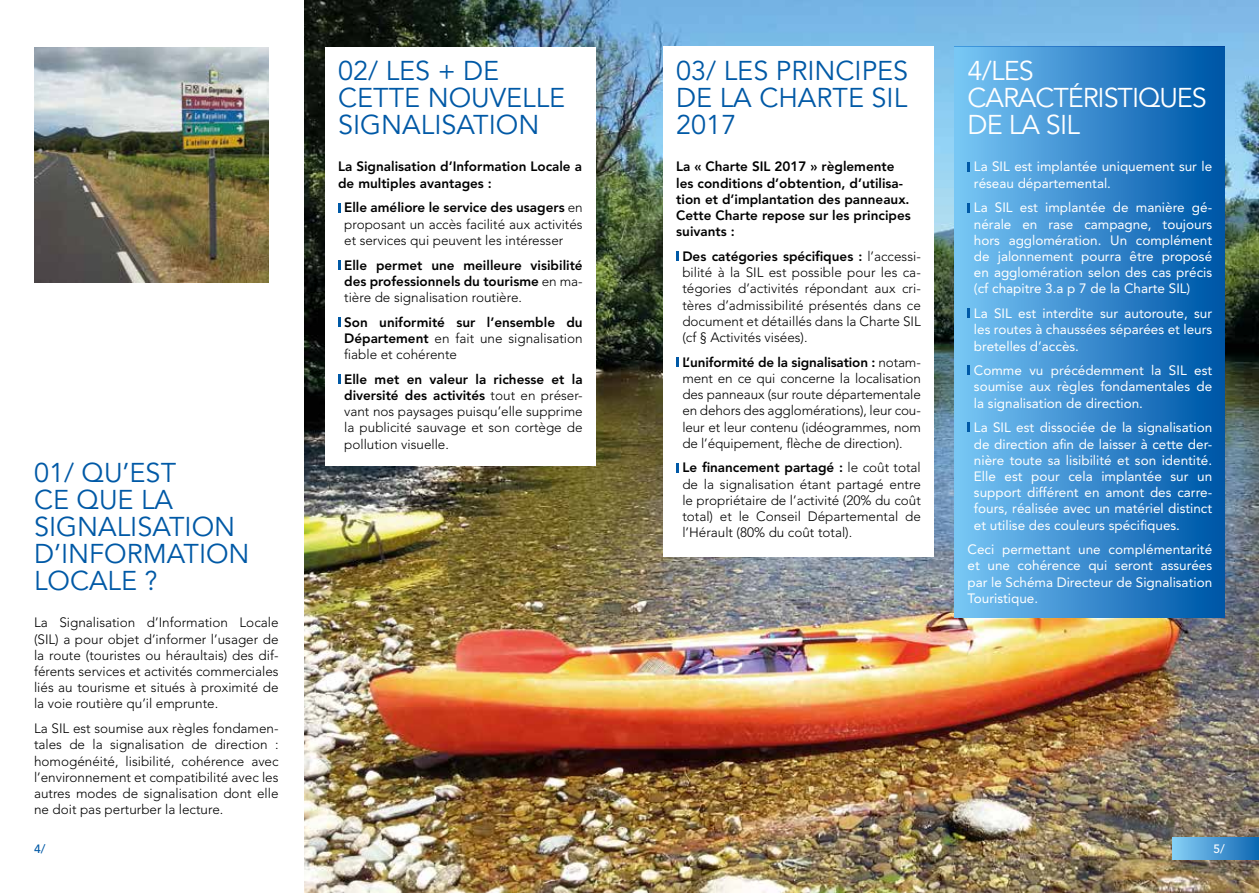
<style>
.page{position:relative;width:1259px;height:893px;background:#fff}
.page>*{position:absolute;margin:0;border:0;box-sizing:border-box;transform-origin:0 0}
.Titre{font:27px/27px "Avenir";color:#0059a6}
.Titre-2{font:27px/27px "Avenir";letter-spacing:-.04em;color:#fff}
.Texte{font:300 13.5px/16.2px "Avenir";color:#000;text-align:justify}
.Texte-2{font:13.5px/16.2px "Avenir";color:#fff;text-align:justify}
.Texte_gras{font:800 13.5px/16.2px "Avenir";color:#000}
.Texte-3{font:800 13.5px/16.2px "Avenir";color:#000;text-align:justify}
.t1{font:500 12px "Avenir";color:#0059a6}
.t2{font:500 12px "Avenir";color:#fff}
.s1{font-weight:800}
.s2{font-weight:300}
</style>
<div class="page">
<img style="left:304px;top:0;width:955px;height:893px">
<div style="left:325px;top:47px;width:270px;height:419px;background:#fff"></div>
<svg style="left:338px;top:203px;width:3px;height:9px"></svg>
<svg style="left:338px;top:260px;width:3px;height:9px"></svg>
<svg style="left:338px;top:317px;width:3px;height:10px"></svg>
<svg style="left:338px;top:374px;width:3px;height:10px"></svg>
<div style="left:663px;top:47px;width:270px;height:510px;background:#fff"></div>
<svg style="left:676px;top:251px;width:3px;height:10px"></svg>
<svg style="left:676px;top:357px;width:3px;height:10px"></svg>
<svg style="left:676px;top:463px;width:3px;height:9px"></svg>
<div style="left:955px;top:47px;width:270px;height:571px;background:linear-gradient(to right,#7ac6f6,#0053a6)"></div>
<svg style="left:967px;top:162px;width:3px;height:9px"></svg>
<svg style="left:967px;top:203px;width:3px;height:9px"></svg>
<svg style="left:967px;top:308px;width:3px;height:10px"></svg>
<svg style="left:967px;top:365px;width:3px;height:10px"></svg>
<svg style="left:967px;top:423px;width:3px;height:9px"></svg>
<img style="left:34px;top:48px;width:234px;height:234px">
<div style="left:1172px;top:838px;width:87px;height:21px;background:linear-gradient(to right,#88d0f7,#0d66b2)"></div>
<p class="Titre" style="left:34px;top:460px;width:217px">01/ QU’EST<br>CE QUE LA<br>SIGNALISATION<br>D’INFORMATION<br>LOCALE ?</p>
<p class="Texte" style="left:34px;top:615px;width:246px">La Signalisation d’Information Locale (SIL) a pour objet d’informer l’usager de la route (touristes ou héraultais) des dif&shy;férents services et activités commerciales liés au tourisme et situés à proximité de la voie routière qu’il emprunte.</p>
<p class="Texte" style="left:34px;top:720px;width:246px">La SIL est soumise aux règles fondamen&shy;tales de la signalisation de direction : homogénéité, lisibilité, cohérence avec l’environnement et compatibilité avec les autres modes de signalisation dont elle ne doit pas perturber la lecture.</p>
<p class="Titre" style="left:338px;top:58px;width:229px">02/ LES + DE<br>CETTE NOUVELLE<br>SIGNALISATION</p>
<p class="Texte_gras" style="left:338px;top:159px;width:245px">La Signalisation d’Information Locale a de multiples avantages :</p>
<p class="Texte" style="left:344px;top:200px;width:240px"><span class="s1">Elle améliore le service des usagers</span> en proposant un accès facilité aux activités et services qui peuvent les intéresser</p>
<p class="Texte-3" style="left:344px;top:257px;width:240px">Elle permet une meilleure visibilité des professionnels du tourisme <span class="s2">en ma&shy;tière de signalisation routière.</span></p>
<p class="Texte-3" style="left:344px;top:314px;width:240px">Son uniformité sur l’ensemble du Département <span class="s2">en fait une signalisation fiable et cohérente</span></p>
<p class="Texte" style="left:344px;top:371px;width:240px"><span class="s1">Elle met en valeur la richesse et la diversité des activités</span> tout en préser&shy;vant nos paysages puisqu’elle supprime la publicité sauvage et son cortège de pollution visuelle.</p>
<p class="Titre" style="left:676px;top:58px;width:233px;text-align:justify">03/ LES PRINCIPES DE LA CHARTE SIL 2017</p>
<p class="Texte_gras" style="left:676px;top:159px;width:236px">La « Charte SIL 2017 » règlemente les conditions d’obtention, d’utilisa&shy;tion et d’implantation des panneaux.<br>Cette Charte repose sur les principes suivants :</p>
<p class="Texte" style="left:682px;top:248px;width:240px"><span class="s1">Des catégories spécifiques :</span> l’accessi&shy;bilité à la SIL est possible pour les ca&shy;tégories d’activités répondant aux cri&shy;tères d’admissibilité présentés dans ce document et détaillés dans la Charte SIL (cf § Activités visées).</p>
<p class="Texte" style="left:682px;top:354px;width:240px"><span class="s1">L’uniformité de la signalisation :</span> notam&shy;ment en ce qui concerne la localisation des panneaux (sur route départementale en dehors des agglomérations), leur cou&shy;leur et leur contenu (idéogrammes, nom de l’équipement, flèche de direction).</p>
<p class="Texte" style="left:682px;top:460px;width:240px"><span class="s1">Le financement partagé :</span> le coût total de la signalisation étant partagé entre le propriétaire de l’activité (20% du coût total) et le Conseil Départemental de l’Hérault (80% du coût total).</p>
<p class="Titre-2" style="left:967px;top:58px;width:241px">4/LES<br>CARACTÉRISTIQUES<br>DE LA SIL</p>
<p class="Texte-2" style="left:974px;top:159px;width:240px">La SIL est implantée uniquement sur le réseau départemental.</p>
<p class="Texte-2" style="left:974px;top:200px;width:240px">La SIL est implantée de manière gé&shy;nérale en rase campagne, toujours hors agglomération. Un complément de jalonnement pourra être proposé en agglomération selon des cas précis (cf chapitre 3.a p 7 de la Charte SIL)</p>
<p class="Texte-2" style="left:974px;top:305px;width:240px">La SIL est interdite sur autoroute, sur les routes à chaussées séparées et leurs bretelles d’accès.</p>
<p class="Texte-2" style="left:974px;top:362px;width:240px">Comme vu précédemment la SIL est soumise aux règles fondamentales de la signalisation de direction.</p>
<p class="Texte-2" style="left:974px;top:420px;width:240px">La SIL est dissociée de la signalisation de direction afin de laisser à cette der&shy;nière toute sa lisibilité et son identité.<br>Elle est pour cela implantée sur un support différent en amont des carre&shy;fours, réalisée avec un matériel distinct et utilise des couleurs spécifiques.</p>
<p class="Texte-2" style="left:967px;top:541px;width:246px">Ceci permettant une complémentarité et une cohérence qui seront assurées par le Schéma Directeur de Signalisation Touristique.</p>
<p class="t1" style="left:34px;top:842px;width:13px">4/</p>
<p class="t2" style="left:1213px;top:842px;width:13px">5/</p>
</div>
